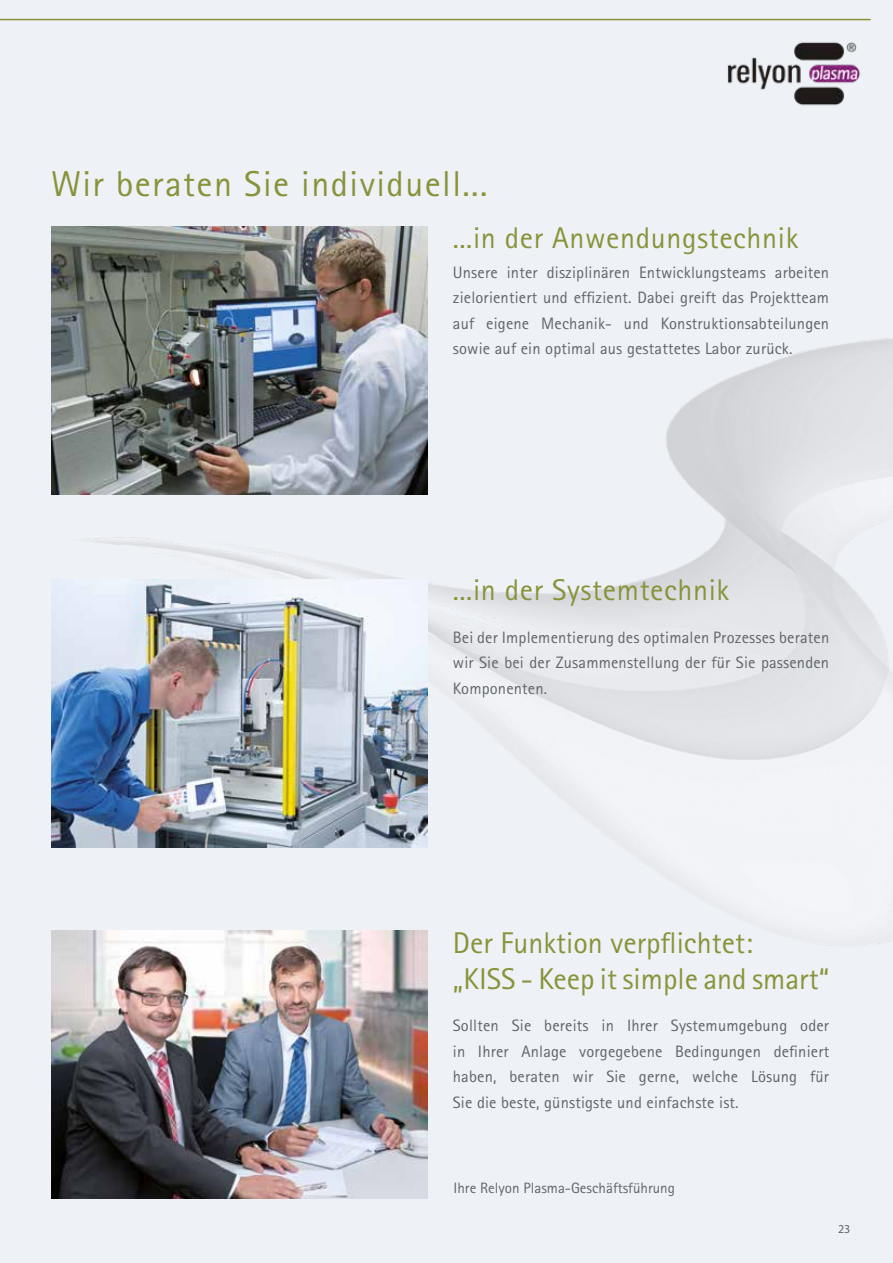
<style>
.page{position:relative;width:893px;height:1263px;background:#eef1f6}
.page>*{position:absolute;margin:0;border:0;box-sizing:border-box;transform-origin:0 0}
.t1{font:36px "Rotis Sans Serif Std";letter-spacing:.04em;color:#889339}
.t2{font:30px/36px "Rotis Sans Serif Std";color:#889339}
.t3{font:30px "Rotis Sans Serif Std";letter-spacing:.02em;color:#889339}
.t4{font:16.5px/25.5px "Rotis Sans Serif Std";letter-spacing:.01em;color:#606569;text-align:justify}
.t5{font:15px "Rotis Sans Serif Std";color:#606569}
.t6{font:12px "Myriad Pro";color:#606569}
</style>
<div class="page">
<img style="left:51px;top:226px;width:842px;height:751px">
<img style="left:51px;top:931px;width:376px;height:267px">
<img style="left:51px;top:227px;width:376px;height:268px">
<img style="left:51px;top:579px;width:376px;height:268px">
<hr style="left:0;top:19px;width:871px;height:1px;background:#889339">
<img style="left:727px;top:42px;width:134px;height:64px">
<h1 class="t1" style="left:51px;top:162px;width:438px">Wir beraten Sie individuell...</h1>
<h2 class="t3" style="left:453px;top:220px;width:347px">...in der Anwendungstechnik</h2>
<p class="t4" style="left:453px;top:260px;width:378px">Unsere inter disziplinären Entwicklungsteams arbeiten zielorientiert und effizient. Dabei greift das Projektteam auf eigene Mechanik- und Konstruktionsabteilungen sowie auf ein optimal aus gestattetes Labor zurück.</p>
<h2 class="t3" style="left:453px;top:573px;width:278px">...in der Systemtechnik</h2>
<p class="t4" style="left:453px;top:624px;width:378px">Bei der Implementierung des optimalen Prozesses beraten wir Sie bei der Zusammenstellung der für Sie passenden Komponenten.</p>
<h2 class="t2" style="left:453px;top:924px;width:378px">Der Funktion verpflichtet:<br>„KISS - Keep it simple and smart“</h2>
<p class="t4" style="left:453px;top:1013px;width:378px">Sollten Sie bereits in Ihrer Systemumgebung oder in Ihrer Anlage vorgegebene Bedingungen definiert haben, beraten wir Sie gerne, welche Lösung für Sie die beste, günstigste und einfachste ist.</p>
<p class="t5" style="left:454px;top:1179px;width:223px">Ihre Relyon Plasma-Geschäftsführung</p>
<p class="t6" style="left:838px;top:1222px;width:14px">23</p>
</div>
